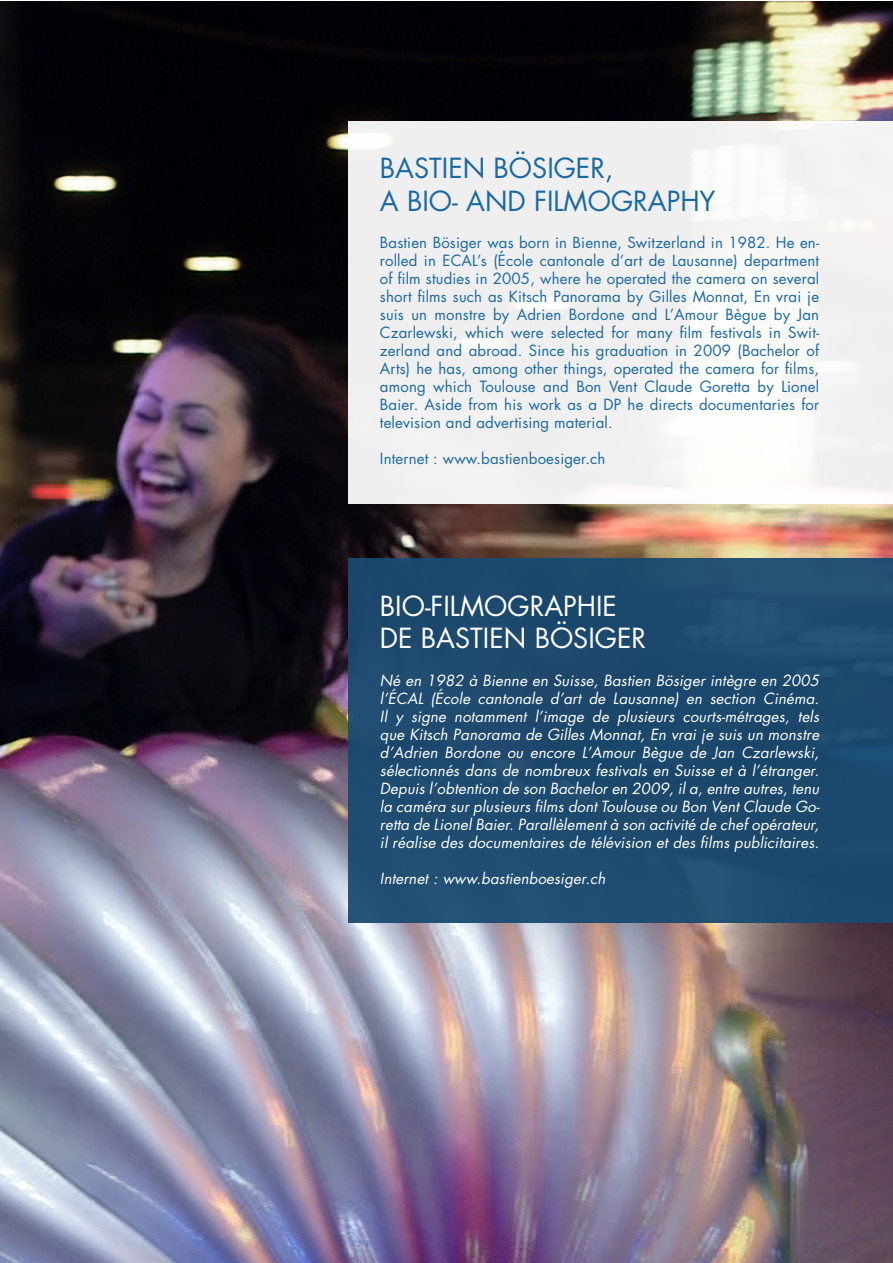
<style>
.page{position:relative;width:893px;height:1263px;background:#fff}
.page>*{position:absolute;margin:0;border:0;box-sizing:border-box;transform-origin:0 0}
.t1{font:27px/32.4px "Futura";color:#1a69a2}
.t2{font:27px/32.4px "Futura";color:#fff}
.t3{font:15px/18px "Futura";letter-spacing:.01em;color:#1a69a2;text-align:justify}
.t4{font:italic 15px/18px "Futura";letter-spacing:.01em;color:#fff;text-align:justify}
</style>
<div class="page">
<img style="left:0;top:1px;width:892px;height:1262px">
<div style="left:349px;top:121px;width:543px;height:383px;background:linear-gradient(to right,#efeeef,#f7f7f6)"></div>
<div style="left:349px;top:558px;width:543px;height:365px;background:#194a70"></div>
<h1 class="t1" style="left:380px;top:152px;width:337px">BASTIEN BÖSIGER,<br>A BIO- AND FILMOGRAPHY</h1>
<p class="t3" style="left:380px;top:234px;width:441px">Bastien Bösiger was born in Bienne, Switzerland in 1982. He en&shy;rolled in ECAL’s (École cantonale d’art de Lausanne) department of film studies in 2005, where he operated the camera on several short films such as Kitsch Panorama by Gilles Monnat, En vrai je suis un monstre by Adrien Bordone and L’Amour Bègue by Jan Czarlewski, which were selected for many film festivals in Swit&shy;zerland and abroad. Since his graduation in 2009 (Bachelor of Arts) he has, among other things, operated the camera for films, among which Toulouse and Bon Vent Claude Goretta by Lionel Baier. Aside from his work as a DP he directs documentaries for television and advertising material.</p>
<p class="t3" style="left:380px;top:450px;width:227px">Internet : www.bastienboesiger.ch</p>
<h1 class="t2" style="left:380px;top:589px;width:268px">BIO-FILMOGRAPHIE<br>DE BASTIEN BÖSIGER</h1>
<p class="t4" style="left:380px;top:671px;width:441px">Né en 1982 à Bienne en Suisse, Bastien Bösiger intègre en 2005 l’ÉCAL (École cantonale d’art de Lausanne) en section Cinéma.<br>Il y signe notamment l’image de plusieurs courts-métrages, tels que Kitsch Panorama de Gilles Monnat, En vrai je suis un monstre d’Adrien Bordone ou encore L’Amour Bègue de Jan Czarlewski, sélectionnés dans de nombreux festivals en Suisse et à l’étranger.<br>Depuis l’obtention de son Bachelor en 2009, il a, entre autres, tenu la caméra sur plusieurs films dont Toulouse ou Bon Vent Claude Go&shy;retta de Lionel Baier. Parallèlement à son activité de chef opérateur, il réalise des documentaires de télévision et des films publicitaires.</p>
<p class="t4" style="left:380px;top:869px;width:227px">Internet : www.bastienboesiger.ch</p>
</div>
